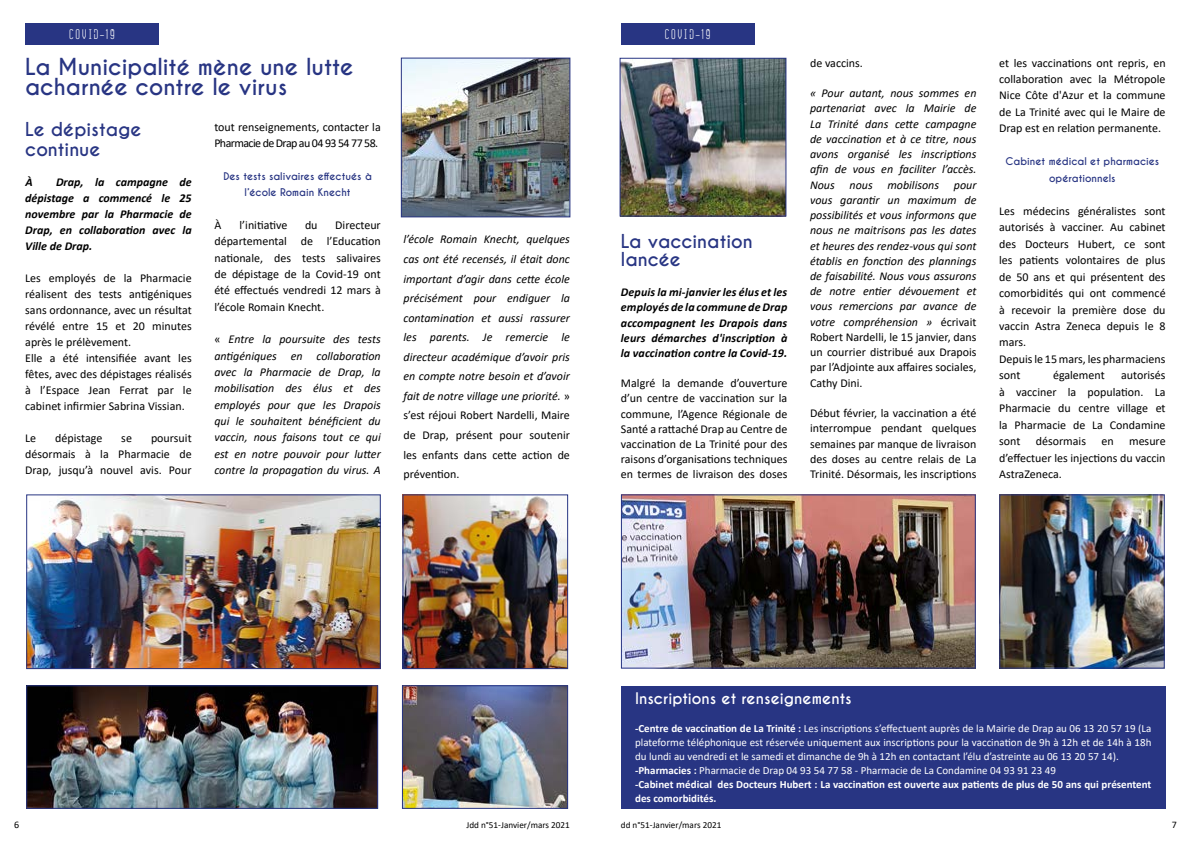
<style>
.page{position:relative;width:1191px;height:842px;background:#fff}
.page>*{position:absolute;margin:0;border:0;box-sizing:border-box;transform-origin:0 0}
.t1{font:700 22px/20px "Caviar Dreams";color:#283583}
.t2{font:700 18px/18.2px "Caviar Dreams";color:#283583}
.t3{font:700 15px "Caviar Dreams";color:#fff}
.t4{font:14px "GOGOIA Deco";letter-spacing:.1em;color:#fff}
.t5{font:12px/16.5px "Calibri";color:#000;text-align:justify}
.t6{font:italic 12px/15.2px "Calibri";color:#000;text-align:justify}
.t7{font:italic 700 12px/15.2px "Calibri";color:#000;text-align:justify}
.t8{font:11px/14px "Calibri";color:#fff}
.t9{font:700 10px/16.5px "Caviar Dreams";color:#283583;text-align:center}
.t10{font:10px "Calibri";color:#000}
.t11{font:9.2px "Calibri";color:#000}
.s1{font-style:normal}
.s2{font-weight:700}
</style>
<div class="page">
<div style="left:25px;top:23px;width:134px;height:21px;background:#283583"></div>
<div style="left:621px;top:23px;width:133px;height:21px;background:#283583"></div>
<img style="left:623px;top:496px;width:350px;height:171px">
<div style="left:621px;top:494px;width:354px;height:175px;border:1px solid #283583"></div>
<div style="left:621px;top:686px;width:544px;height:122px;background:#283583"></div>
<img style="left:404px;top:496px;width:162px;height:171px">
<div style="left:402px;top:494px;width:166px;height:175px;border:1px solid #283583"></div>
<img style="left:621px;top:60px;width:163px;height:155px">
<div style="left:619px;top:58px;width:167px;height:159px;border:1px solid #283583"></div>
<img style="left:1001px;top:496px;width:161px;height:171px">
<div style="left:999px;top:494px;width:165px;height:175px;border:1px solid #283583"></div>
<img style="left:28px;top:687px;width:348px;height:120px">
<div style="left:26px;top:685px;width:352px;height:124px;border:1px solid #283583"></div>
<img style="left:404px;top:687px;width:162px;height:120px">
<div style="left:402px;top:685px;width:166px;height:124px;border:1px solid #283583"></div>
<img style="left:403px;top:60px;width:165px;height:155px">
<div style="left:401px;top:58px;width:169px;height:159px;border:1px solid #283583"></div>
<img style="left:28px;top:496px;width:351px;height:171px">
<div style="left:26px;top:494px;width:355px;height:175px;border:1px solid #283583"></div>
<p class="t4" style="left:69px;top:27px;width:48px">COVID-19</p>
<p class="t4" style="left:664px;top:27px;width:48px">COVID-19</p>
<h1 class="t1" style="left:25px;top:57px;width:330px">La Municipalité mène une lutte acharnée contre le virus</h1>
<h2 class="t2" style="left:25px;top:120px;width:118px;line-height:20px">Le dépistage continue</h2>
<p class="t7" style="left:25px;top:174px;width:9px">À</p>
<p class="t7" style="left:25px;top:174px;width:168px;line-height:16px;text-indent:31px">Drap, la campagne de dépistage a commencé le 25 novembre par la Pharmacie de Drap, en collaboration avec la Ville de Drap.</p>
<p class="t5" style="left:25px;top:270px;width:168px;line-height:16px;text-align:left">Les employés de la Pharmacie réalisent des tests antigéniques sans ordonnance, avec un résultat révélé entre 15 et 20 minutes après le prélèvement.<br>Elle a été intensifiée avant les fêtes, avec des dépistages réalisés à l’Espace Jean Ferrat par le cabinet infirmier Sabrina Vissian.</p>
<p class="t5" style="left:25px;top:430px;width:13px">Le</p>
<p class="t5" style="left:55px;top:430px;width:49px">dépistage</p>
<p class="t5" style="left:121px;top:430px;width:12px">se</p>
<p class="t5" style="left:25px;top:430px;width:168px;line-height:16px;text-indent:126px">poursuit désormais à la Pharmacie de Drap, jusqu’à nouvel avis. Pour</p>
<p class="t5" style="left:214px;top:118px;width:168px">tout renseignements, contacter la<br>Pharmacie de Drap au 04 93 54 77 58.</p>
<p class="t9" style="left:223px;top:168px;width:150px">Des tests salivaires effectués à l’école Romain Knecht</p>
<p class="t5" style="left:215px;top:216px;width:8px">À</p>
<p class="t5" style="left:239px;top:216px;width:49px">l’initiative</p>
<p class="t5" style="left:305px;top:216px;width:14px">du</p>
<p class="t5" style="left:214px;top:216px;width:168px;text-indent:121px">Directeur départemental de l’Education nationale, des tests salivaires de dépistage de la Covid-19 ont été effectués vendredi 12 mars à l’école Romain Knecht.</p>
<p class="t6" style="left:214px;top:331px;width:168px;line-height:16.3px"><span class="s1">«</span> Entre la poursuite des tests antigéniques en collaboration avec la Pharmacie de Drap, la mobilisation des élus et des employés pour que les Drapois qui le souhaitent bénéficient du vaccin, nous faisons tout ce qui est en notre pouvoir pour lutter contre la propagation du virus. A</p>
<p class="t6" style="left:403px;top:229px;width:168px;line-height:19.6px">l’école Romain Knecht, quelques cas ont été recensés, il était donc important d’agir dans cette école précisément pour endiguer la contamination et aussi rassurer les parents. Je remercie le directeur académique d’avoir pris en compte notre besoin et d’avoir fait de notre village une priorité. <span class="s1">» s’est réjoui Robert Nardelli, Maire de Drap, présent pour soutenir les enfants dans cette action de prévention.</span></p>
<h2 class="t2" style="left:621px;top:232px;width:133px">La vaccination lancée</h2>
<p class="t7" style="left:621px;top:284px;width:168px">Depuis la mi-janvier les élus et les employés de la commune de Drap accompagnent les Drapois dans leurs démarches d'inscription à la vaccination contre la Covid-19.</p>
<p class="t5" style="left:621px;top:375px;width:168px;line-height:15.2px">Malgré la demande d’ouverture d’un centre de vaccination sur la commune, l’Agence Régionale de Santé a rattaché Drap au Centre de vaccination de La Trinité pour des raisons d’organisations techniques en termes de livraison des doses</p>
<p class="t5" style="left:810px;top:54px;width:54px">de vaccins.</p>
<p class="t6" style="left:810px;top:85px;width:168px">« Pour autant, nous sommes en partenariat avec la Mairie de La Trinité dans cette campagne de vaccination et à ce titre, nous avons organisé les inscriptions afin de vous en faciliter l’accès.<br>Nous nous mobilisons pour vous garantir un maximum de possibilités et vous informons que nous ne maitrisons pas les dates et heures des rendez-vous qui sont établis en fonction des plannings de faisabilité. Nous vous assurons de notre entier dévouement et vous remercions par avance de votre compréhension » <span class="s1">écrivait Robert Nardelli, le 15 janvier, dans un courrier distribué aux Drapois par l’Adjointe aux affaires sociales, Cathy Dini.</span></p>
<p class="t5" style="left:810px;top:405px;width:168px;line-height:15.2px">Début février, la vaccination a été interrompue pendant quelques semaines par manque de livraison des doses au centre relais de La Trinité. Désormais, les inscriptions</p>
<p class="t5" style="left:999px;top:54px;width:168px">et les vaccinations ont repris, en collaboration avec la Métropole Nice Côte d'Azur et la commune de La Trinité avec qui le Maire de Drap est en relation permanente.</p>
<p class="t9" style="left:1005px;top:154px;width:155px">Cabinet médical et pharmacies opérationnels</p>
<p class="t5" style="left:999px;top:202px;width:168px;text-align:left">Les médecins généralistes sont autorisés à vacciner. Au cabinet des Docteurs Hubert, ce sont les patients volontaires de plus de 50 ans et qui présentent des comorbidités qui ont commencé à recevoir la première dose du vaccin Astra Zeneca depuis le 8 mars.<br>Depuis le 15 mars, les pharmaciens sont</p>
<p class="t5" style="left:999px;top:367px;width:168px;text-indent:122px">autorisés à vacciner la population. La Pharmacie du centre village et la Pharmacie de La Condamine sont</p>
<p class="t5" style="left:1053px;top:367px;width:53px">également</p>
<p class="t5" style="left:1035px;top:433px;width:52px">désormais</p>
<p class="t5" style="left:1101px;top:433px;width:14px">en</p>
<p class="t5" style="left:999px;top:433px;width:168px;text-indent:130px">mesure d’effectuer les injections du vaccin AstraZeneca.</p>
<p class="t3" style="left:635px;top:690px;width:218px">Inscriptions et renseignements</p>
<p class="t8" style="left:635px;top:720px;width:518px"><span class="s2">-Centre de vaccination de La Trinité :</span> Les inscriptions s’effectuent auprès de la Mairie de Drap au 06 13 20 57 19 (La plateforme téléphonique est réservée uniquement aux inscriptions pour la vaccination de 9h à 12h et de 14h à 18h du lundi au vendredi et le samedi et dimanche de 9h à 12h en contactant l’élu d’astreinte au 06 13 20 57 14). <span class="s2">-Pharmacies :</span> Pharmacie de Drap 04 93 54 77 58 - Pharmacie de La Condamine 04 93 91 23 49<br><span class="s2">-Cabinet médical des Docteurs Hubert : La vaccination est ouverte aux patients de plus de 50 ans qui présentent des comorbidités.</span></p>
<p class="t10" style="left:14px;top:818px;width:7px">6</p>
<p class="t11" style="left:621px;top:818px;width:102px">dd n°51-Janvier/mars 2021</p>
<p class="t10" style="left:1171px;top:818px;width:7px">7</p>
<p class="t11" style="left:466px;top:818px;width:105px">Jdd n°51-Janvier/mars 2021</p>
</div>
